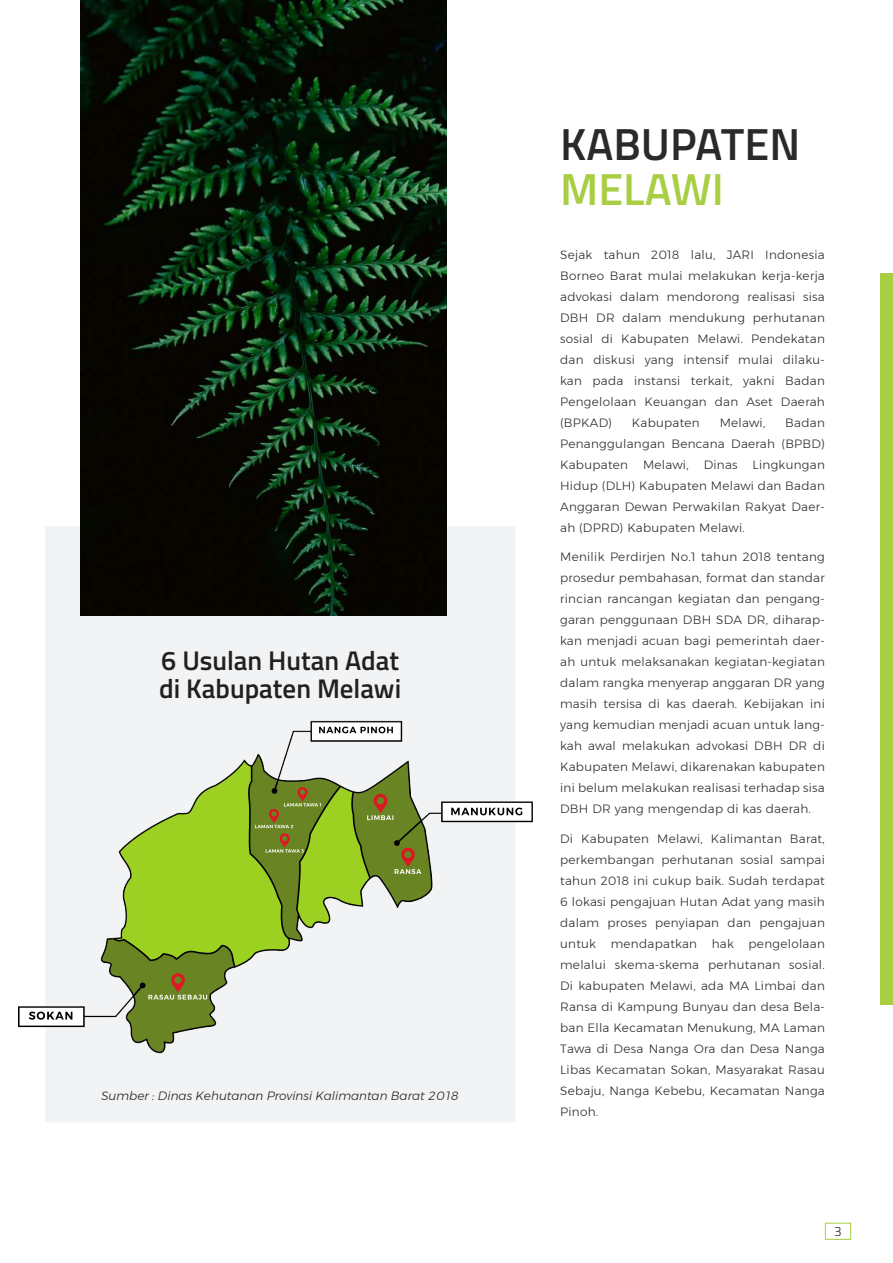
<style>
.page{position:relative;width:893px;height:1263px;background:#fff}
.page>*{position:absolute;margin:0;border:0;box-sizing:border-box;transform-origin:0 0}
.t1{font:600 45px "Titillium";color:#2b292a}
.t2{font:600 45px "Titillium";color:#a8cf44}
.t3{font:600 27px/28.5px "Titillium";color:#231f20}
.t4{font:300 13.5px "Titillium";color:#2b292a}
.t5{font:300 12px/21px "Montserrat";letter-spacing:.025em;color:#2b292a;text-align:justify}
.t6{font:italic 300 12px "Montserrat";color:#231f20}
</style>
<div class="page">
<div style="left:825px;top:1223px;width:26px;height:17px;border:1px solid #a8cf44"></div>
<div style="left:45px;top:526px;width:470px;height:597px;background:#f2f3f4"></div>
<div style="left:881px;top:273px;width:12px;height:731px;background:#a8cf44"></div>
<img style="left:80px;top:0;width:366px;height:615px">
<img style="left:18px;top:678px;width:515px;height:395px">
<h2 class="t3" style="left:159px;top:644px;width:243px">6 Usulan Hutan Adat di Kabupaten Melawi</h2>
<p class="t6" style="left:101px;top:1087px;width:359px">Sumber : Dinas Kehutanan Provinsi Kalimantan Barat 2018</p>
<h1 class="t1" style="left:560px;top:110px;width:242px">KABUPATEN</h1>
<h1 class="t2" style="left:560px;top:155px;width:165px">MELAWI</h1>
<p class="t5" style="left:560px;top:244px;width:266px">Sejak tahun 2018 lalu, JARI Indonesia Borneo Barat mulai melakukan kerja-kerja advokasi dalam mendorong realisasi sisa DBH DR dalam mendukung perhutanan sosial di Kabupaten Melawi. Pendekatan dan diskusi yang intensif mulai dilaku&shy;kan pada instansi terkait, yakni Badan Pengelolaan Keuangan dan Aset Daerah (BPKAD)</p>
<p class="t5" style="left:560px;top:412px;width:266px;text-indent:225px">Badan Penanggulangan Bencana Daerah (BPBD)<br>Kabupaten Melawi, Dinas Lingkungan Hidup (DLH) Kabupaten Melawi dan Badan Anggaran Dewan Perwakilan Rakyat Daer&shy;ah (DPRD) Kabupaten Melawi.</p>
<p class="t5" style="left:560px;top:546px;width:266px">Menilik Perdirjen No.1 tahun 2018 tentang prosedur pembahasan, format dan standar rincian rancangan kegiatan dan pengang&shy;garan penggunaan DBH SDA DR, diharap&shy;kan menjadi acuan bagi pemerintah daer&shy;ah untuk melaksanakan kegiatan-kegiatan dalam rangka menyerap anggaran DR yang masih tersisa di kas daerah. Kebijakan ini yang kemudian menjadi acuan untuk lang&shy;kah awal melakukan advokasi DBH DR di Kabupaten Melawi, dikarenakan kabupaten ini belum melakukan realisasi terhadap sisa DBH DR yang mengendap di kas daerah.</p>
<p class="t5" style="left:560px;top:828px;width:266px">Di Kabupaten Melawi, Kalimantan Barat, perkembangan perhutanan sosial sampai tahun 2018 ini cukup baik. Sudah terdapat 6 lokasi pengajuan Hutan Adat yang masih dalam proses penyiapan dan pengajuan untuk mendapatkan hak pengelolaan melalui skema-skema perhutanan sosial.<br>Di kabupaten Melawi, ada MA Limbai dan Ransa di Kampung Bunyau dan desa Bela&shy;ban Ella Kecamatan Menukung, MA Laman Tawa di Desa Nanga Ora dan Desa Nanga Libas Kecamatan Sokan, Masyarakat Rasau Sebaju, Nanga Kebebu, Kecamatan Nanga Pinoh.</p>
<p class="t5" style="left:632px;top:412px;width:69px">Kabupaten</p>
<p class="t5" style="left:720px;top:412px;width:47px">Melawi,</p>
<p class="t4" style="left:834px;top:1221px;width:9px">3</p>
</div>
